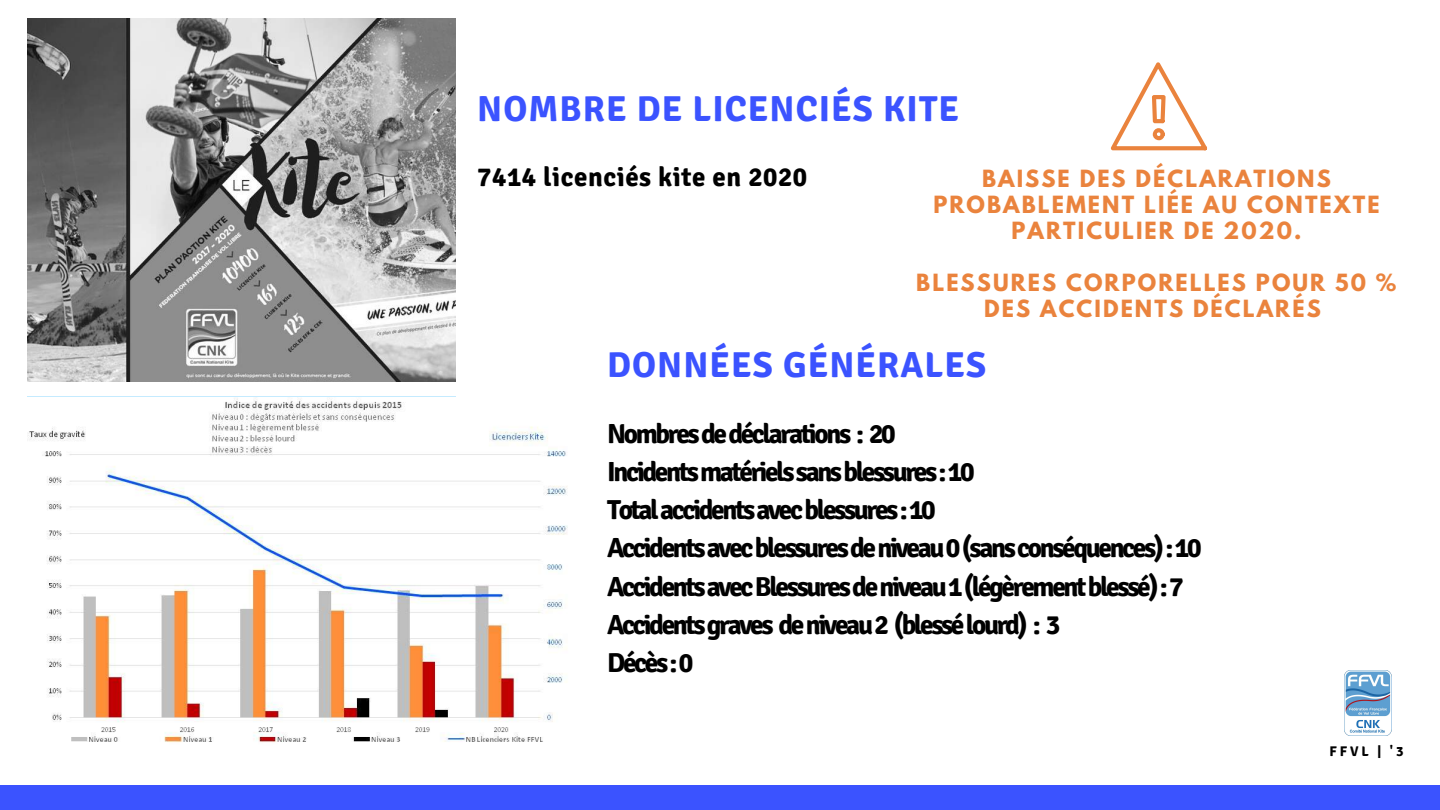
<style>
.page{position:relative;width:1440px;height:810px;background:#fff}
.page>*{position:absolute;margin:0;border:0;box-sizing:border-box;transform-origin:0 0}
.t1{font:700 36px "Signika";letter-spacing:.03em;color:#3b53ff}
.t2{font:700 27.4px/38.1px "Signika";letter-spacing:-.085em;color:#000}
.t3{font:700 27px "Signika";letter-spacing:.02em;color:#000}
.t4{font:700 21px/25.9px "League Spartan";letter-spacing:.1em;color:#ea833d;text-align:center}
.t5{font:700 14px "Signika";color:#000}
</style>
<div class="page">
<img style="left:27px;top:18px;width:428px;height:364px">
<div style="left:0;top:785px;width:1440px;height:25px;background:#3b53ff"></div>
<svg style="left:1111px;top:62px;width:96px;height:88px"></svg>
<img style="left:28px;top:398px;width:540px;height:345px">
<img style="left:1344px;top:671px;width:48px;height:64px">
<h1 class="t1" style="left:477px;top:87px;width:483px">NOMBRE DE LICENCIÉS KITE</h1>
<p class="t3" style="left:477px;top:161px;width:331px">7414 licenciés kite en 2020</p>
<p class="t4" style="left:933px;top:169px;width:448px">BAISSE DES DÉCLARATIONS<br>PROBABLEMENT LIÉE AU CONTEXTE<br>PARTICULIER DE 2020.</p>
<p class="t4" style="left:916px;top:272px;width:482px">BLESSURES CORPORELLES POUR 50 %<br>DES ACCIDENTS DÉCLARÉS</p>
<h1 class="t1" style="left:607px;top:343px;width:381px">DONNÉES GÉNÉRALES</h1>
<p class="t2" style="left:607px;top:415px;width:596px">Nombresdedéclarations : 20<br>Incidentsmatérielssansblessures:10<br>Totalaccidentsavecblessures:10<br>Accidentsavecblessuresdeniveau0(sansconséquences):10<br>AccidentsavecBlessuresdeniveau1(légèrementblessé):7<br>Accidentsgraves deniveau2 (blessélourd) : 3<br>Décès:0</p>
<p class="t5" style="left:1330px;top:743px;width:75px">FFVL | '3</p>
</div>
